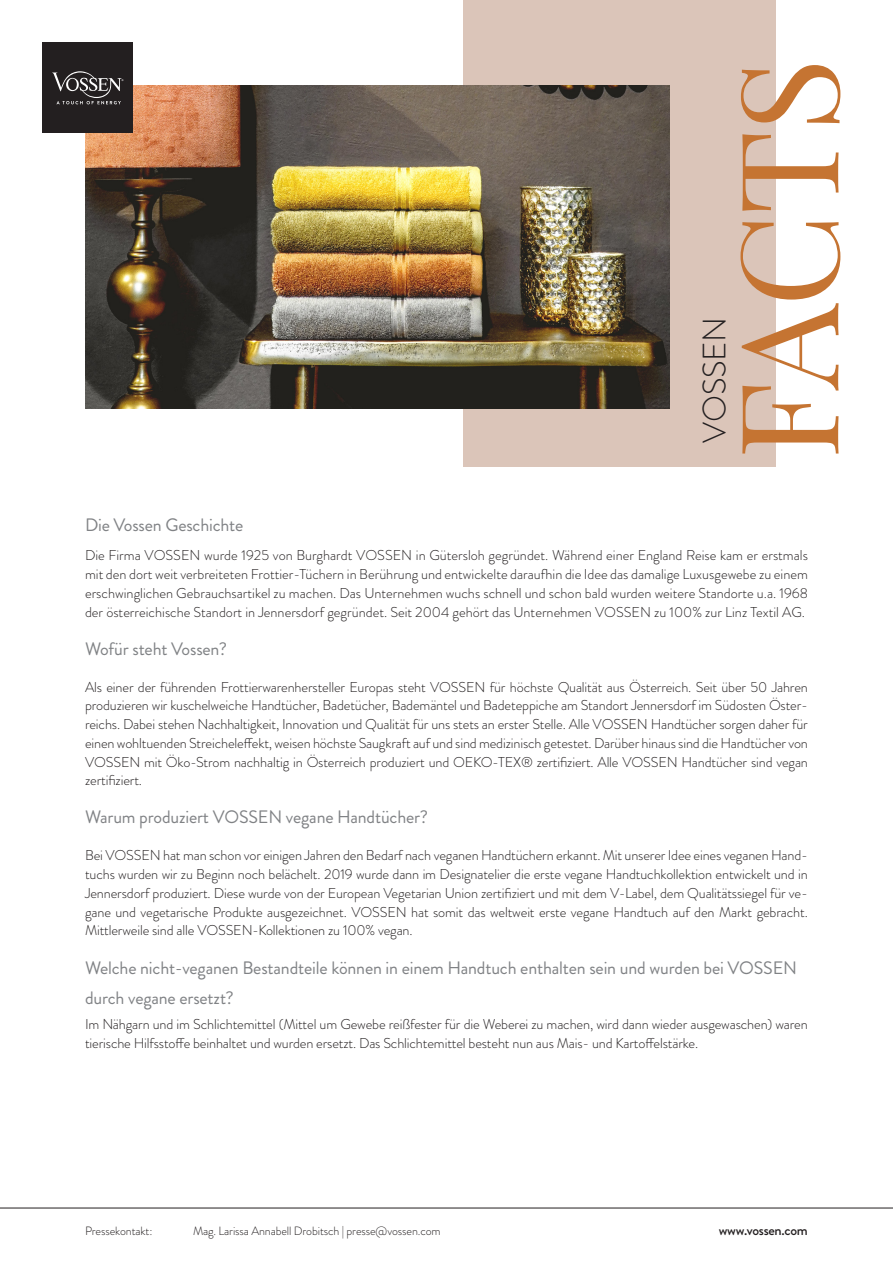
<style>
.page{position:relative;width:893px;height:1263px;background:#fff}
.page>*{position:absolute;margin:0;border:0;box-sizing:border-box;transform-origin:0 0}
.t1{font:135.75px "Playfair Display";letter-spacing:-.02em;color:#c57432}
.t2{font:300 32.4px "Brandon Grotesque";letter-spacing:-.01em;color:#231f20}
.t3{font:18px/30px "Brandon Grotesque";letter-spacing:-.01em;color:#808285}
.t4{font:300 14.25px/18.8px "Brandon Grotesque";letter-spacing:-.01em;color:#231f20;text-align:justify}
.t5{font:500 14.25px "Brandon Grotesque";letter-spacing:-.02em;color:#231f20}
.t6{font:300 12px "Brandon Grotesque";letter-spacing:-.01em;color:#231f20}
</style>
<div class="page">
<div style="left:463px;top:0;width:313px;height:466px;background:#dbc5b9"></div>
<img style="left:85px;top:85px;width:585px;height:324px">
<hr style="left:0;top:1207px;width:893px;height:1px;background:#231f20">
<div style="left:43px;top:43px;width:90px;height:90px;background:#231f20"></div>
<svg style="left:52px;top:71px;width:71px;height:33px"></svg>
<p class="t3" style="left:85px;top:510px;width:160px">Die Vossen Geschichte</p>
<p class="t2" style="left:692px;top:442px;width:127px;rotate:-90deg">VOSSEN</p>
<p class="t1" style="left:682px;top:459px;width:402px;rotate:-90deg">FACTS</p>
<p class="t4" style="left:85px;top:546px;width:724px">Die Firma VOSSEN wurde 1925 von Burghardt VOSSEN in Gütersloh gegründet. Während einer England Reise kam er erstmals mit den dort weit verbreiteten Frottier-Tüchern in Berührung und entwickelte daraufhin die Idee das damalige Luxusgewebe zu einem erschwinglichen Gebrauchsartikel zu machen. Das Unternehmen wuchs schnell und schon bald wurden weitere Standorte u.a. 1968 der österreichische Standort in Jennersdorf gegründet. Seit 2004 gehört das Unternehmen VOSSEN zu 100% zur Linz Textil AG.</p>
<p class="t3" style="left:85px;top:634px;width:144px">Wofür steht Vossen?</p>
<p class="t4" style="left:85px;top:677px;width:724px">Als einer der führenden Frottierwarenhersteller Europas steht VOSSEN für höchste Qualität aus Österreich. Seit über 50 Jahren produzieren wir kuschelweiche Handtücher, Badetücher, Bademäntel und Badeteppiche am Standort Jennersdorf im Südosten Öster&shy;reichs. Dabei stehen Nachhaltigkeit, Innovation und Qualität für uns stets an erster Stelle. Alle VOSSEN Handtücher sorgen daher für einen wohltuenden Streicheleffekt, weisen höchste Saugkraft auf und sind medizinisch getestet. Darüber hinaus sind die Handtücher von VOSSEN mit Öko-Strom nachhaltig in Österreich produziert und OEKO-TEX® zertifiziert. Alle VOSSEN Handtücher sind vegan zertifiziert.</p>
<p class="t3" style="left:85px;top:802px;width:344px">Warum produziert VOSSEN vegane Handtücher?</p>
<p class="t4" style="left:85px;top:846px;width:724px">Bei VOSSEN hat man schon vor einigen Jahren den Bedarf nach veganen Handtüchern erkannt. Mit unserer Idee eines veganen Hand&shy;tuchs wurden wir zu Beginn noch belächelt. 2019 wurde dann im Designatelier die erste vegane Handtuchkollektion entwickelt und in Jennersdorf produziert. Diese wurde von der European Vegetarian Union zertifiziert und mit dem V-Label, dem Qualitätssiegel für ve&shy;gane und vegetarische Produkte ausgezeichnet. VOSSEN hat somit das weltweit erste vegane Handtuch auf den Markt gebracht.<br>Mittlerweile sind alle VOSSEN-Kollektionen zu 100% vegan.</p>
<p class="t3" style="left:85px;top:953px;width:714px">Welche nicht-veganen Bestandteile können in einem Handtuch enthalten sein und wurden bei VOSSEN durch vegane ersetzt?</p>
<p class="t4" style="left:85px;top:1015px;width:724px">Im Nähgarn und im Schlichtemittel (Mittel um Gewebe reißfester für die Weberei zu machen, wird dann wieder ausgewaschen) waren tierische Hilfsstoffe beinhaltet und wurden ersetzt. Das Schlichtemittel besteht nun aus Mais- und Kartoffelstärke.</p>
<p class="t6" style="left:85px;top:1223px;width:69px">Pressekontakt:</p>
<p class="t6" style="left:193px;top:1223px;width:249px">Mag. Larissa Annabell Drobitsch | presse@vossen.com</p>
<p class="t5" style="left:719px;top:1220px;width:91px">www.vossen.com</p>
</div>
